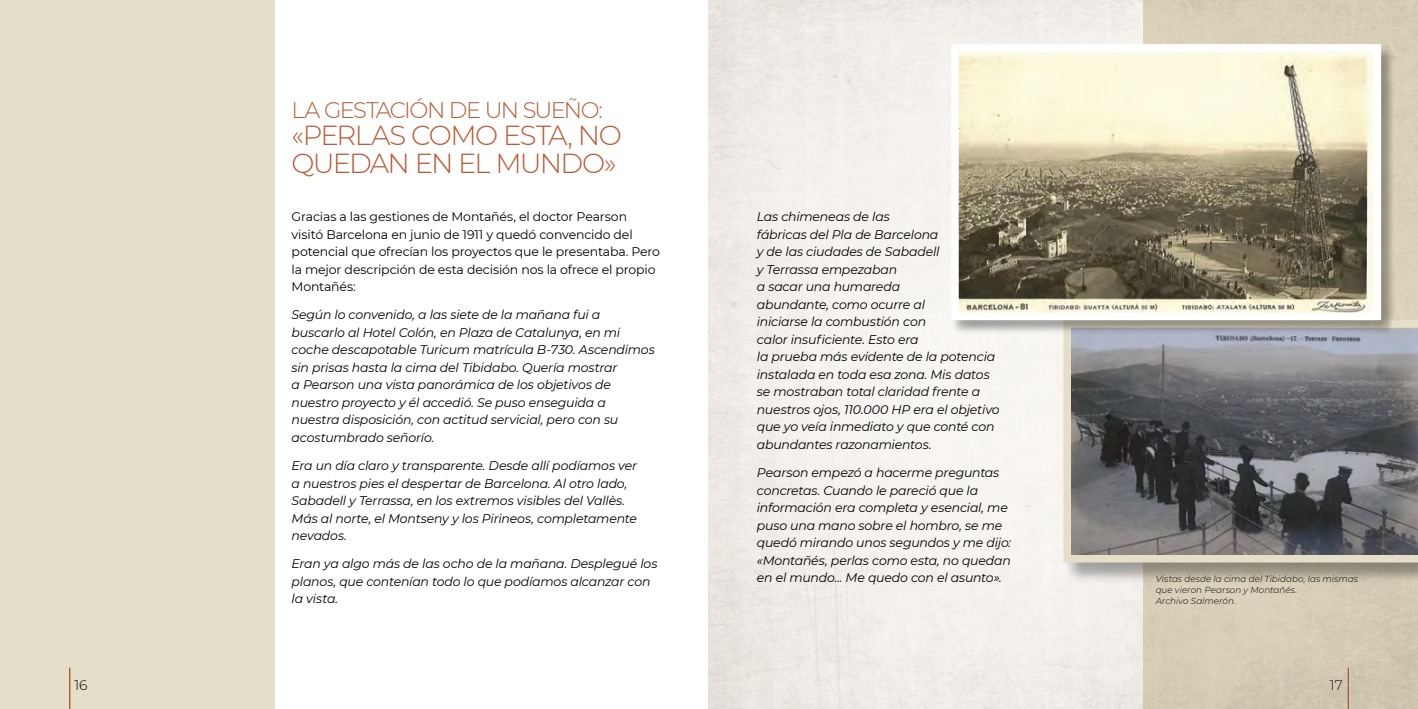
<style>
.page{position:relative;width:1418px;height:709px;background:#fff}
.page>*{position:absolute;margin:0;border:0;box-sizing:border-box;transform-origin:0 0}
.t1{font:300 27.5px/27.5px "Montserrat";letter-spacing:-.065em;color:#ba5934}
.t2{font:300 22.5px "Montserrat";letter-spacing:-.075em;color:#ba5934}
.t3{font:300 13.75px "Montserrat";color:#000}
.t4{font:italic 12.5px/17.5px "Montserrat";letter-spacing:-.015em;color:#000}
.t5{font:12.5px/17.5px "Montserrat";letter-spacing:-.01em;color:#000}
.t6{font:italic 300 8.75px/11.2px "Montserrat";letter-spacing:.01em;color:#000}
</style>
<div class="page">
<div style="left:0;top:0;width:275px;height:709px;background:#e5dec9"></div>
<div style="left:1143px;top:0;width:274px;height:709px;background:#d8ceb7"></div>
<div style="left:1065px;top:322px;width:352px;height:261px;background:#000;opacity:.35"></div>
<svg style="left:1063px;top:320px;width:354px;height:242px;background:#6f7072"></svg>
<div style="left:952px;top:45px;width:443px;height:289px;background:#000;opacity:.35"></div>
<img style="left:960px;top:53px;width:412px;height:258px">
<div style="left:951px;top:44px;width:430px;height:276px;border:8px solid #fff"></div>
<h2 class="t2" style="left:291px;top:94px;width:313px">LA GESTACIÓN DE UN SUEÑO:</h2>
<h1 class="t1" style="left:291px;top:121px;width:332px">«PERLAS COMO ESTA, NO<br>QUEDAN EN EL MUNDO»</h1>
<p class="t5" style="left:291px;top:208px;width:370px">Gracias a las gestiones de Montañés, el doctor Pearson visitó Barcelona en junio de 1911 y quedó convencido del potencial que ofrecían los proyectos que le presentaba. Pero la mejor descripción de esta decisión nos la ofrece el propio Montañés:</p>
<p class="t4" style="left:291px;top:306px;width:365px">Según lo convenido, a las siete de la mañana fui a buscarlo al Hotel Colón, en Plaza de Catalunya, en mi coche descapotable Turicum matrícula B-730. Ascendimos sin prisas hasta la cima del Tibidabo. Quería mostrar<br>a Pearson una vista panorámica de los objetivos de nuestro proyecto y él accedió. Se puso enseguida a nuestra disposición, con actitud servicial, pero con su acostumbrado señorío.</p>
<p class="t4" style="left:291px;top:456px;width:347px">Era un día claro y transparente. Desde allí podíamos ver a nuestros pies el despertar de Barcelona. Al otro lado, Sabadell y Terrassa, en los extremos visibles del Vallès.<br>Más al norte, el Montseny y los Pirineos, completamente nevados.</p>
<p class="t4" style="left:291px;top:554px;width:367px">Eran ya algo más de las ocho de la mañana. Desplegué los planos, que contenían todo lo que podíamos alcanzar con la vista.</p>
<p class="t4" style="left:756px;top:208px;width:244px">Las chimeneas de las<br>fábricas del Pla de Barcelona<br>y de las ciudades de Sabadell<br>y Terrassa empezaban<br>a sacar una humareda<br>abundante, como ocurre al<br>iniciarse la combustión con<br>calor insuficiente. Esto era<br>la prueba más evidente de la potencia instalada en toda esa zona. Mis datos se mostraban total claridad frente a nuestros ojos, 110.000 HP era el objetivo que yo veía inmediato y que conté con abundantes razonamientos.</p>
<p class="t4" style="left:756px;top:463px;width:256px">Pearson empezó a hacerme preguntas concretas. Cuando le pareció que la información era completa y esencial, me puso una mano sobre el hombro, se me quedó mirando unos segundos y me dijo: «Montañés, perlas como esta, no quedan en el mundo... Me quedo con el asunto».</p>
<p class="t6" style="left:1155px;top:572px;width:204px">Vistas desde la cima del Tibidabo, las mismas que vieron Pearson y Montañés.<br>Archivo Salmerón.</p>
<p class="t3" style="left:74px;top:675px;width:15px">16</p>
<p class="t3" style="left:1329px;top:675px;width:14px">17</p>
</div>
